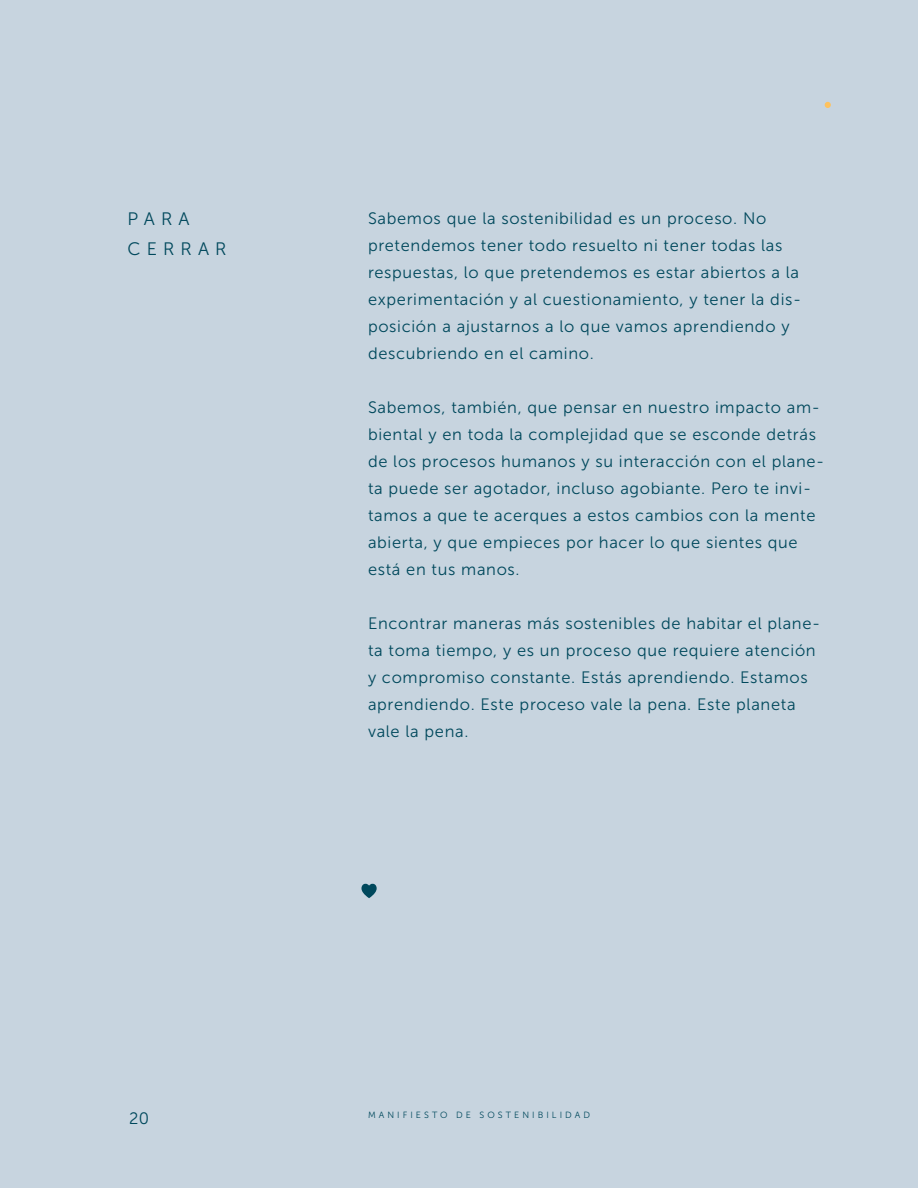
<style>
.page{position:relative;width:918px;height:1188px;background:#c7d4df}
.page>*{position:absolute;margin:0;border:0;box-sizing:border-box;transform-origin:0 0}
.t1{font:18px/30px "Museo Sans 300";letter-spacing:.34em;color:#00485c}
.t2{font:16.5px/27px "Museo Sans 300";letter-spacing:.04em;color:#00485c}
.t3{font:9px "Museo Sans 300";letter-spacing:.34em;color:#00485c}
</style>
<div class="page">
<svg style="left:361px;top:884px;width:16px;height:14px"></svg>
<svg style="left:825px;top:102px;width:6px;height:6px"></svg>
<p class="t1" style="left:128px;top:204px;width:100px">PARA<br>CERRAR</p>
<p class="t2" style="left:368px;top:205px;width:435px">Sabemos que la sostenibilidad es un proceso. No pretendemos tener todo resuelto ni tener todas las respuestas, lo que pretendemos es estar abiertos a la experimentación y al cuestionamiento, y tener la dis&shy;posición a ajustarnos a lo que vamos aprendiendo y descubriendo en el camino.</p>
<p class="t2" style="left:368px;top:394px;width:458px">Sabemos, también, que pensar en nuestro impacto am&shy;biental y en toda la complejidad que se esconde detrás de los procesos humanos y su interacción con el plane&shy;ta puede ser agotador, incluso agobiante. Pero te invi&shy;tamos a que te acerques a estos cambios con la mente abierta, y que empieces por hacer lo que sientes que está en tus manos.</p>
<p class="t2" style="left:368px;top:610px;width:454px">Encontrar maneras más sostenibles de habitar el plane&shy;ta toma tiempo, y es un proceso que requiere atención y compromiso constante. Estás aprendiendo. Estamos aprendiendo. Este proceso vale la pena. Este planeta vale la pena.</p>
<p class="t2" style="left:129px;top:1105px;width:21px">20</p>
<p class="t3" style="left:368px;top:1110px;width:224px">MANIFIESTO DE SOSTENIBILIDAD</p>
</div>
